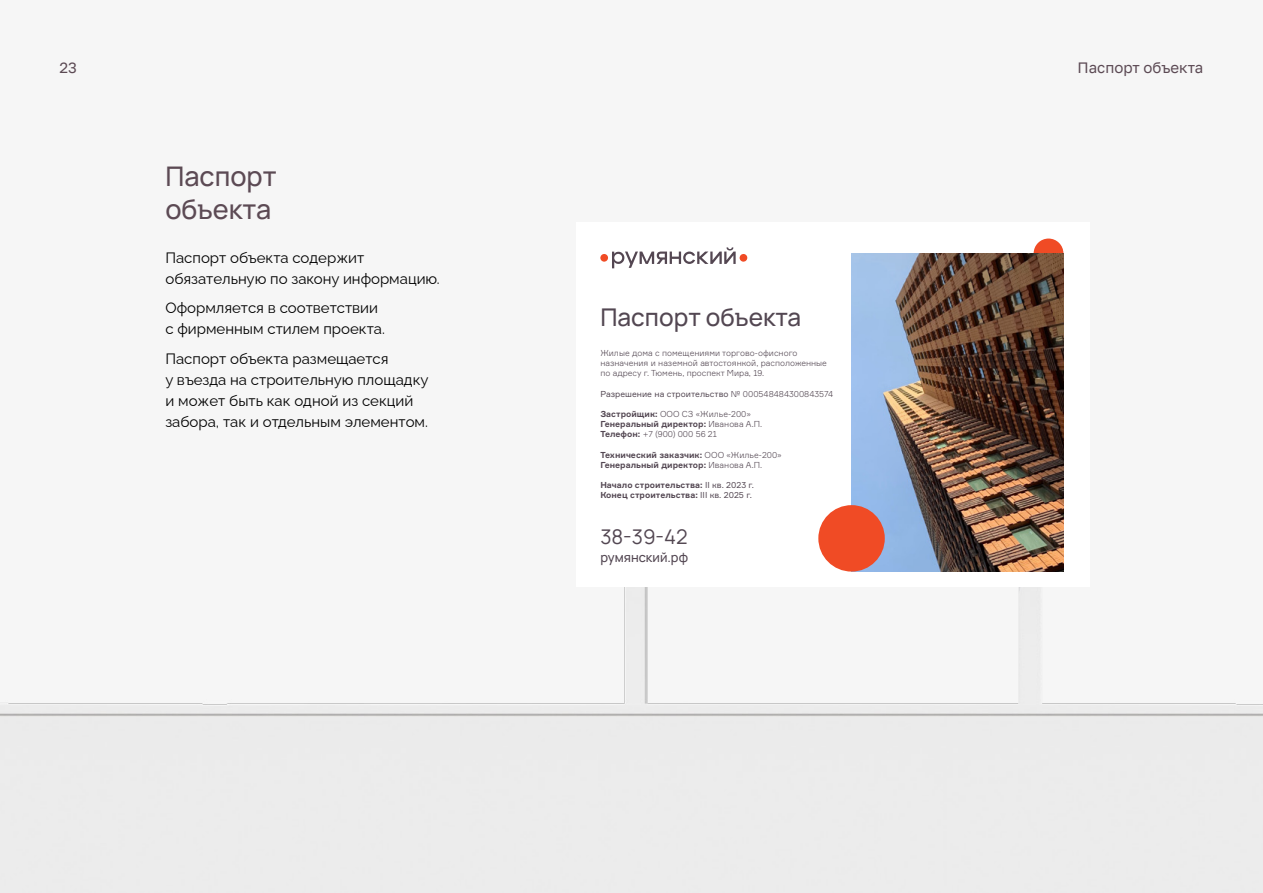
<style>
.page{position:relative;width:1263px;height:893px;background:#f6f6f6}
.page>*{position:absolute;margin:0;border:0;box-sizing:border-box;transform-origin:0 0}
.t1{font:500 27px/32.4px "Manrope";color:#5c4a54}
.t2{font:500 24.45px "Manrope";color:#534752}
.t3{font:20.25px "Manrope";color:#534752}
.t4{font:15px/21px "Raleway";color:#000}
.t5{font:15px "Golos Text";color:#5c4a54}
.t6{font:500 12.9px "Manrope";color:#534752}
.t7{font:300 8.4px/10.2px "Formular";color:#534752}
.t8{font:700 8.4px/10.2px "Formular";color:#534752}
.t9{font:8.4px "Formular";color:#534752}
.s1{font-weight:300}
.s2{font-weight:700}
.s3{font-weight:400}
</style>
<div class="page">
<div style="left:576px;top:223px;width:514px;height:364px;background:#fff"></div>
<div style="left:600px;top:254px;width:8px;height:8px;background:#f04b25;border-radius:50%"></div>
<div style="left:739px;top:254px;width:8px;height:8px;background:#f04b25;border-radius:50%"></div>
<svg style="left:612px;top:247px;width:124px;height:21px"></svg>
<div style="left:1034px;top:239px;width:29px;height:29px;background:#f04b25;border-radius:50%"></div>
<img style="left:851px;top:253px;width:212px;height:318px">
<div style="left:818px;top:505px;width:67px;height:67px;background:#f04b25;border-radius:50%"></div>
<p class="t5" style="left:60px;top:58px;width:19px">23</p>
<p class="t5" style="left:1077px;top:58px;width:127px">Паспорт объекта</p>
<h1 class="t1" style="left:165px;top:159px;width:113px">Паспорт объекта</h1>
<p class="t4" style="left:165px;top:245px;width:276px">Паспорт объекта содержит обязательную по закону информацию.</p>
<p class="t4" style="left:165px;top:296px;width:221px">Оформляется в соответствии с фирменным стилем проекта.</p>
<p class="t4" style="left:165px;top:346px;width:265px">Паспорт объекта размещается<br>у въезда на строительную площадку и может быть как одной из секций забора, так и отдельным элементом.</p>
<h2 class="t2" style="left:600px;top:300px;width:202px">Паспорт объекта</h2>
<p class="t7" style="left:600px;top:348px;width:228px">Жилые дома с помещениями торгово-офисного назначения и наземной автостоянкой, расположенные по адресу г. Тюмень, проспект Мира, 19.</p>
<p class="t9" style="left:600px;top:388px;width:234px">Разрешение на строительство <span class="s1">№ 000548484300843574</span></p>
<p class="t7" style="left:600px;top:409px;width:163px"><span class="s2">Застройщик:</span> ООО СЗ «Жилье-200»<br><span class="s2">Генеральный директор:</span> Иванова А.П.<br><span class="s2">Телефон:</span> +7 (900) 000 56 21</p>
<p class="t8" style="left:600px;top:449px;width:183px">Технический заказчик: <span class="s1">ООО «Жилье-200»<br></span>Генеральный директор: <span class="s1">Иванова А.П.</span></p>
<p class="t8" style="left:600px;top:480px;width:155px">Начало строительства: <span class="s3">II кв. 2023 г.<br></span>Конец строительства: <span class="s3">III кв. 2025 г.</span></p>
<h3 class="t3" style="left:600px;top:522px;width:89px">38-39-42</h3>
<p class="t6" style="left:600px;top:548px;width:89px">румянский.рф</p>
</div>
